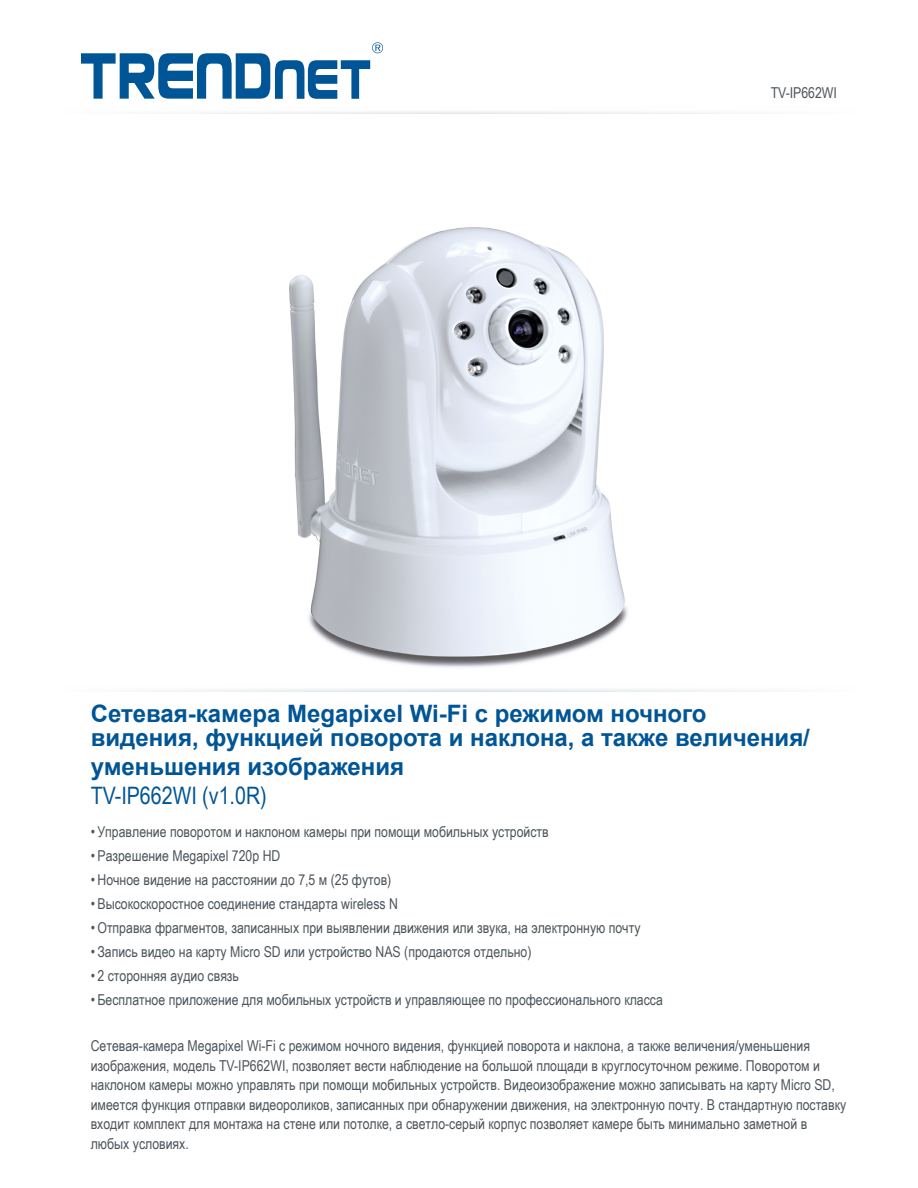
<style>
.page{position:relative;width:918px;height:1188px;background:#fff}
.page>*{position:absolute;margin:0;border:0;box-sizing:border-box;transform-origin:0 0}
.t1{font:700 24px/24px "Arial";color:#005596}
.t2{font:24px "Arial Narrow";color:#005596}
.t3{font:15px/19.5px "Arial Narrow";color:#4d555b}
</style>
<div class="page">
<svg style="left:170px;top:111px;width:579px;height:3px"></svg>
<svg style="left:81px;top:42px;width:302px;height:57px"></svg>
<svg style="left:177px;top:688px;width:565px;height:3px"></svg>
<img style="left:289px;top:227px;width:339px;height:441px">
<p class="t3" style="left:771px;top:82px;width:68px">TV-IP662WI</p>
<h1 class="t1" style="left:91px;top:703px;width:721px">Сетевая-камера Megapixel Wi-Fi с режимом ночного видения, функцией поворота и наклона, а также величения/</h1>
<h1 class="t1" style="left:91px;top:756px;width:315px">уменьшения изображения</h1>
<h1 class="t2" style="left:91px;top:778px;width:178px">TV-IP662WI (v1.0R)</h1>
<p class="t3" style="left:91px;top:822px;width:460px">• Управление поворотом и наклоном камеры при помощи мобильных устройств</p>
<p class="t3" style="left:91px;top:846px;width:191px">• Разрешение Megapixel 720p HD</p>
<p class="t3" style="left:91px;top:870px;width:302px">• Ночное видение на расстоянии до 7,5 м (25 футов)</p>
<p class="t3" style="left:91px;top:894px;width:309px">• Высокоскоростное соединение стандарта wireless N</p>
<p class="t3" style="left:91px;top:918px;width:551px">• Отправка фрагментов, записанных при выявлении движения или звука, на электронную почту</p>
<p class="t3" style="left:91px;top:942px;width:442px">• Запись видео на карту Micro SD или устройство NAS (продаются отдельно)</p>
<p class="t3" style="left:91px;top:966px;width:150px">• 2 сторонняя аудио связь</p>
<p class="t3" style="left:91px;top:990px;width:574px">• Бесплатное приложение для мобильных устройств и управляющее по профессионального класса</p>
<p class="t3" style="left:91px;top:1036px;width:757px">Сетевая-камера Megapixel Wi-Fi с режимом ночного видения, функцией поворота и наклона, а также величения/уменьшения изображения, модель TV-IP662WI, позволяет вести наблюдение на большой площади в круглосуточном режиме. Поворотом и наклоном камеры можно управлять при помощи мобильных устройств. Видеоизображение можно записывать на карту Micro SD, имеется функция отправки видеороликов, записанных при обнаружении движения, на электронную почту. В стандартную поставку входит комплект для монтажа на стене или потолке, а светло-серый корпус позволяет камере быть минимально заметной в любых условиях.</p>
</div>
